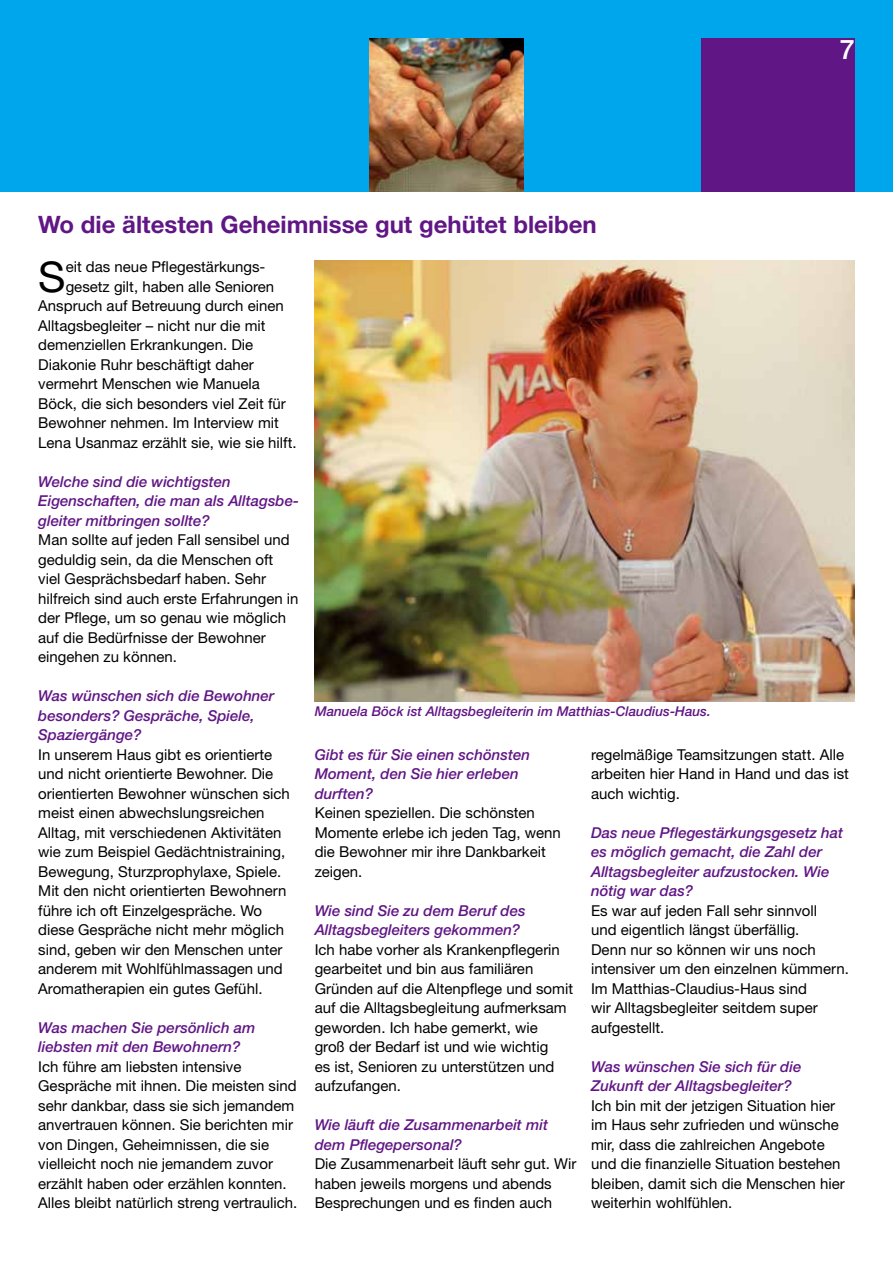
<style>
.page{position:relative;width:893px;height:1263px;background:#fff}
.page>*{position:absolute;margin:0;border:0;box-sizing:border-box;transform-origin:0 0}
.t1{font:42.3px "Helvetica Neue";color:#000}
.t2{font:500 27px "Helvetica Neue";color:#fff}
.t3{font:700 24px "Helvetica Neue CE";color:#611685}
.t4{font:15px/19.5px "Helvetica Neue";color:#000}
.t5{font:italic 500 15px/19.5px "Helvetica Neue";color:#611685}
.t6{font:italic 500 13.5px "Helvetica Neue";color:#611685}
</style>
<div class="page">
<div style="left:0;top:0;width:893px;height:191px;background:#00a6eb"></div>
<div style="left:702px;top:38px;width:153px;height:153px;background:#611685"></div>
<img style="left:315px;top:260px;width:540px;height:441px">
<img style="left:370px;top:38px;width:153px;height:153px">
<h3 class="t3" style="left:38px;top:210px;width:560px">Wo die ältesten Geheimnisse gut gehütet bleiben</h3>
<h2 class="t2" style="left:840px;top:34px;width:17px">7</h2>
<h1 class="t1" style="left:38px;top:251px;width:29px">S</h1>
<p class="t4" style="left:66px;top:257px;width:201px">eit das neue Pflegestärkungs-</p>
<p class="t4" style="left:66px;top:276px;width:210px">gesetz gilt, haben alle Senioren</p>
<p class="t4" style="left:38px;top:296px;width:247px">Anspruch auf Betreuung durch einen</p>
<p class="t4" style="left:38px;top:315px;width:229px">Alltagsbegleiter – nicht nur die mit</p>
<p class="t4" style="left:38px;top:335px;width:217px">demenziellen Erkrankungen. Die</p>
<p class="t4" style="left:38px;top:354px;width:217px">Diakonie Ruhr beschäftigt daher</p>
<p class="t4" style="left:38px;top:374px;width:223px">vermehrt Menschen wie Manuela</p>
<p class="t4" style="left:38px;top:393px;width:249px">Böck, die sich besonders viel Zeit für</p>
<p class="t4" style="left:38px;top:413px;width:242px">Bewohner nehmen. Im Interview mit</p>
<p class="t4" style="left:38px;top:432px;width:260px">Lena Usanmaz erzählt sie, wie sie hilft.</p>
<p class="t5" style="left:38px;top:472px;width:262px">Welche sind die wichtigsten<br>Eigenschaften, die man als Alltagsbe&shy;gleiter mitbringen sollte?</p>
<p class="t4" style="left:38px;top:530px;width:262px">Man sollte auf jeden Fall sensibel und geduldig sein, da die Menschen oft viel Gesprächsbedarf haben. Sehr hilfreich sind auch erste Erfahrungen in der Pflege, um so genau wie möglich auf die Bedürfnisse der Bewohner eingehen zu können.</p>
<p class="t5" style="left:38px;top:686px;width:238px">Was wünschen sich die Bewohner besonders? Gespräche, Spiele,<br>Spaziergänge?</p>
<p class="t4" style="left:38px;top:744px;width:253px">In unserem Haus gibt es orientierte und nicht orientierte Bewohner. Die orientierten Bewohner wünschen sich meist einen abwechslungsreichen Alltag, mit verschiedenen Aktivitäten wie zum Beispiel Gedächtnistraining, Bewegung, Sturzprophylaxe, Spiele.<br>Mit den nicht orientierten Bewohnern führe ich oft Einzelgespräche. Wo diese Gespräche nicht mehr möglich sind, geben wir den Menschen unter anderem mit Wohlfühlmassagen und Aromatherapien ein gutes Gefühl.</p>
<p class="t5" style="left:38px;top:1018px;width:219px">Was machen Sie persönlich am liebsten mit den Bewohnern?</p>
<p class="t4" style="left:38px;top:1056px;width:261px">Ich führe am liebsten intensive Gespräche mit ihnen. Die meisten sind sehr dankbar, dass sie sich jemandem anvertrauen können. Sie berichten mir von Dingen, Geheimnissen, die sie vielleicht noch nie jemandem zuvor erzählt haben oder erzählen konnten.<br>Alles bleibt natürlich streng vertraulich.</p>
<p class="t6" style="left:315px;top:704px;width:398px">Manuela Böck ist Alltagsbegleiterin im Matthias-Claudius-Haus.</p>
<p class="t5" style="left:315px;top:745px;width:217px">Gibt es für Sie einen schönsten<br>Moment, den Sie hier erleben durften?</p>
<p class="t4" style="left:315px;top:803px;width:248px">Keinen speziellen. Die schönsten<br>Momente erlebe ich jeden Tag, wenn die Bewohner mir ihre Dankbarkeit zeigen.</p>
<p class="t5" style="left:315px;top:901px;width:212px">Wie sind Sie zu dem Beruf des<br>Alltagsbegleiters gekommen?</p>
<p class="t4" style="left:315px;top:939px;width:260px">Ich habe vorher als Krankenpflegerin gearbeitet und bin aus familiären Gründen auf die Altenpflege und somit auf die Alltagsbegleitung aufmerksam geworden. Ich habe gemerkt, wie<br>groß der Bedarf ist und wie wichtig<br>es ist, Senioren zu unterstützen und aufzufangen.</p>
<p class="t5" style="left:315px;top:1115px;width:235px">Wie läuft die Zusammenarbeit mit dem Pflegepersonal?</p>
<p class="t4" style="left:315px;top:1154px;width:263px">Die Zusammenarbeit läuft sehr gut. Wir haben jeweils morgens und abends<br>Besprechungen und es finden auch</p>
<p class="t4" style="left:591px;top:744px;width:259px">regelmäßige Teamsitzungen statt. Alle arbeiten hier Hand in Hand und das ist auch wichtig.</p>
<p class="t5" style="left:591px;top:823px;width:254px">Das neue Pflegestärkungsgesetz hat es möglich gemacht, die Zahl der<br>Alltagsbegleiter aufzustocken. Wie nötig war das?</p>
<p class="t4" style="left:591px;top:900px;width:259px">Es war auf jeden Fall sehr sinnvoll<br>und eigentlich längst überfällig.<br>Denn nur so können wir uns noch intensiver um den einzelnen kümmern.<br>Im Matthias-Claudius-Haus sind<br>wir Alltagsbegleiter seitdem super aufgestellt.</p>
<p class="t5" style="left:591px;top:1057px;width:212px">Was wünschen Sie sich für die<br>Zukunft der Alltagsbegleiter?</p>
<p class="t4" style="left:591px;top:1095px;width:255px">Ich bin mit der jetzigen Situation hier im Haus sehr zufrieden und wünsche mir, dass die zahlreichen Angebote und die finanzielle Situation bestehen bleiben, damit sich die Menschen hier weiterhin wohlfühlen.</p>
</div>
